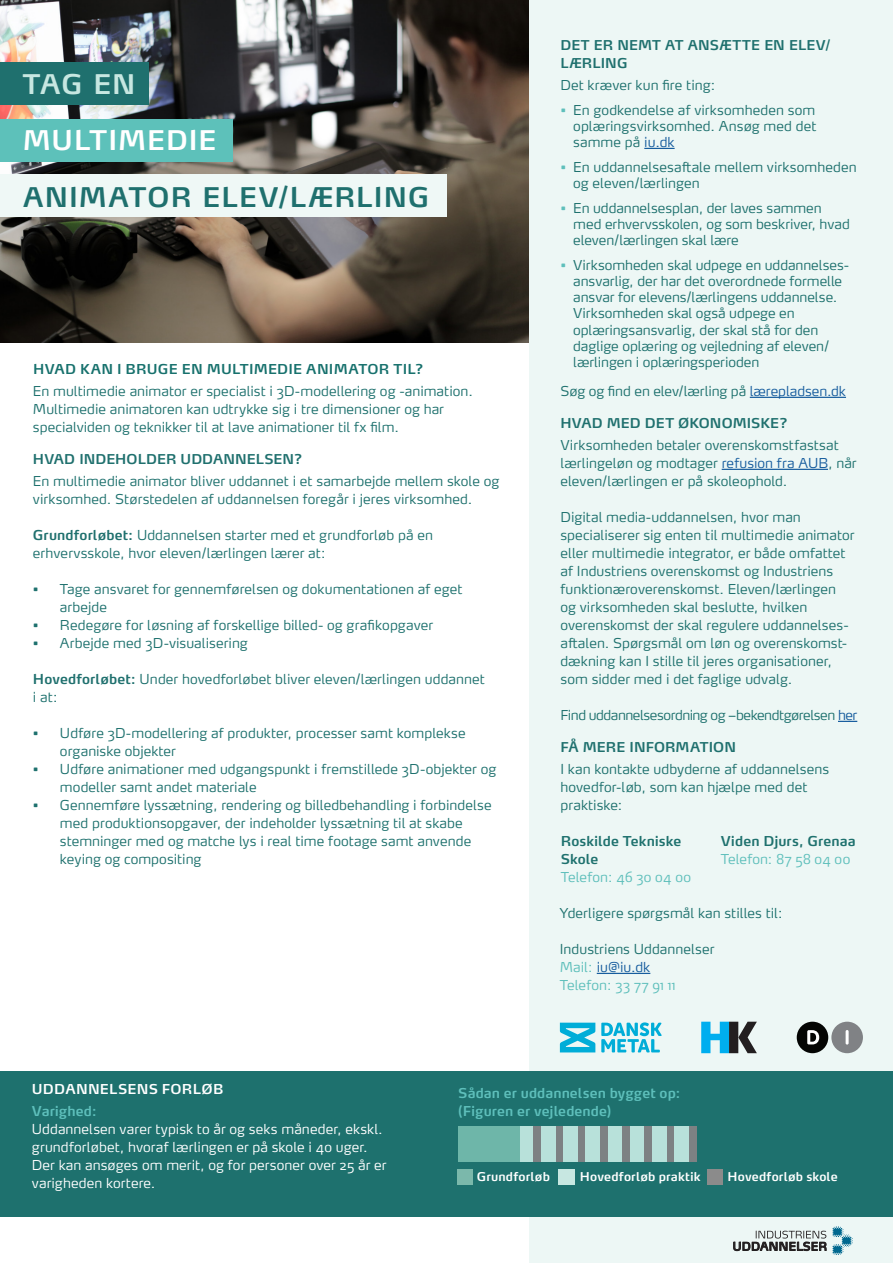
<style>
.page{position:relative;width:893px;height:1263px;background:#fff}
.page>*{position:absolute;margin:0;border:0;box-sizing:border-box;transform-origin:0 0}
.OVERSKRIFT{font:600 27px "Max";letter-spacing:.04em;color:#1f706e}
.OVERSKRIFT-2{font:600 27px "Max";letter-spacing:.035em;color:#fff}
.OVERSKRIFT-3{font:600 27px "Max";color:#c7e7e1}
.BRØDTEKST{font:300 13.5px/18px "Max OT";letter-spacing:.005em;color:#1e716e}
.Under_Mellemrubrik{font:300 13.5px/18px "Max OT";letter-spacing:.005em;color:#fff}
.MELLEMRUBRIK{font:600 13.5px/18px "Max";letter-spacing:.005em;color:#1f706e}
.BRØDTEKST-2{font:300 13.5px "Max OT";letter-spacing:.01em;color:#5ebfbb}
.Under_Mellemrubrik-2{font:600 13.5px "Max OT";letter-spacing:.005em;color:#5ebfbb}
.BRØDTEKST-3{font:300 13.5px "Max OT";letter-spacing:-.035em;color:#1e716e}
.BRØDTEKST-4{font:600 13.5px/18px "Max OT";letter-spacing:.005em;color:#1e716e}
.MELLEMRUBRIK-2{font:600 13.5px "Max OT";letter-spacing:.015em;color:#17716d}
.MELLEMRUBRIK-3{font:600 13.5px "Max OT";letter-spacing:.015em;color:#fff}
.t1{font:600 12px "Max OT";letter-spacing:.015em;color:#fff}
.s1{font-weight:600;color:#1f706e}
.s2{color:#5ebfbb}
.s3{color:#175d9e}
.s4{font-weight:600;color:#5ebfbb}
</style>
<div class="page">
<div style="left:529px;top:0;width:364px;height:1263px;background:#edf7f5"></div>
<div style="left:0;top:1071px;width:893px;height:146px;background:#1e716e"></div>
<img style="left:0;top:0;width:529px;height:342px">
<hr style="left:644px;top:148px;width:31px;height:1px;background:#175d9e">
<hr style="left:750px;top:397px;width:96px;height:1px;background:#175d9e">
<hr style="left:722px;top:469px;width:106px;height:1px;background:#175d9e">
<svg style="left:838px;top:721px;width:19px;height:1px"></svg>
<div style="left:0;top:63px;width:149px;height:42px;background:#1f706e"></div>
<div style="left:0;top:175px;width:446px;height:42px;background:#eff8f6"></div>
<svg style="left:733px;top:1226px;width:120px;height:29px"></svg>
<div style="left:0;top:119px;width:232px;height:43px;background:#5dc1ba"></div>
<div style="left:558px;top:1169px;width:17px;height:15px;background:#c7e7e1"></div>
<div style="left:707px;top:1169px;width:16px;height:16px;background:#8b8b8b"></div>
<div style="left:457px;top:1170px;width:16px;height:15px;background:#7bb8ab"></div>
<svg style="left:601px;top:1022px;width:61px;height:30px"></svg>
<svg style="left:560px;top:1023px;width:35px;height:29px"></svg>
<div style="left:797px;top:1022px;width:31px;height:31px;background:#040503;border-radius:50%"></div>
<div style="left:831px;top:1022px;width:32px;height:31px;background:#808285;border-radius:50%"></div>
<hr style="left:846px;top:1030px;width:3px;height:14px;background:#fff;border-radius:2px">
<svg style="left:807px;top:1030px;width:12px;height:14px"></svg>
<svg style="left:701px;top:1022px;width:28px;height:31px"></svg>
<div style="left:729px;top:1022px;width:9px;height:31px;background:#231f20"></div>
<svg style="left:738px;top:1022px;width:19px;height:31px"></svg>
<hr style="left:597px;top:973px;width:53px;height:1px;background:#175d9e">
<div style="left:519px;top:1126px;width:15px;height:35px;background:#b8e1da"></div>
<div style="left:534px;top:1126px;width:7px;height:35px;background:#7d8183"></div>
<div style="left:541px;top:1126px;width:15px;height:35px;background:#b8e1da"></div>
<div style="left:556px;top:1126px;width:7px;height:35px;background:#7d8183"></div>
<div style="left:563px;top:1126px;width:15px;height:35px;background:#b8e1da"></div>
<div style="left:578px;top:1126px;width:7px;height:35px;background:#7d8183"></div>
<div style="left:585px;top:1126px;width:15px;height:35px;background:#b8e1da"></div>
<div style="left:600px;top:1126px;width:8px;height:35px;background:#7d8183"></div>
<div style="left:608px;top:1126px;width:14px;height:35px;background:#b8e1da"></div>
<div style="left:622px;top:1126px;width:8px;height:35px;background:#7d8183"></div>
<div style="left:630px;top:1126px;width:15px;height:35px;background:#b8e1da"></div>
<div style="left:645px;top:1126px;width:7px;height:35px;background:#7d8183"></div>
<div style="left:652px;top:1126px;width:15px;height:35px;background:#b8e1da"></div>
<div style="left:667px;top:1126px;width:7px;height:35px;background:#7d8183"></div>
<div style="left:674px;top:1126px;width:15px;height:35px;background:#b8e1da"></div>
<div style="left:689px;top:1126px;width:7px;height:35px;background:#7d8183"></div>
<div style="left:458px;top:1126px;width:61px;height:35px;background:#6eb6a9"></div>
<p class="OVERSKRIFT-3" style="left:23px;top:68px;width:114px">TAG EN</p>
<p class="OVERSKRIFT-2" style="left:23px;top:123px;width:195px">MULTIMEDIE</p>
<p class="OVERSKRIFT" style="left:23px;top:180px;width:407px">ANIMATOR ELEV/LÆRLING</p>
<p class="MELLEMRUBRIK-2" style="left:33px;top:360px;width:392px">HVAD KAN I BRUGE EN MULTIMEDIE ANIMATOR TIL?</p>
<p class="BRØDTEKST" style="left:33px;top:382px;width:441px">En multimedie animator er specialist i 3D-modellering og -animation.<br>Multimedie animatoren kan udtrykke sig i tre dimensioner og har specialviden og teknikker til at lave animationer til fx film.</p>
<p class="MELLEMRUBRIK" style="left:33px;top:449px;width:271px">HVAD INDEHOLDER UDDANNELSEN?</p>
<p class="BRØDTEKST" style="left:33px;top:472px;width:468px">En multimedie animator bliver uddannet i et samarbejde mellem skole og virksomhed. Størstedelen af uddannelsen foregår i jeres virksomhed.</p>
<p class="BRØDTEKST" style="left:33px;top:526px;width:402px"><span class="s1">Grundforløbet:</span> Uddannelsen starter med et grundforløb på en erhvervsskole, hvor eleven/lærlingen lærer at:</p>
<p class="BRØDTEKST" style="left:60px;top:580px;width:404px;text-indent:-27px">• Tage ansvaret for gennemførelsen og dokumentationen af eget arbejde</p>
<p class="BRØDTEKST" style="left:33px;top:616px;width:402px">• Redegøre for løsning af forskellige billed- og grafikopgaver</p>
<p class="BRØDTEKST" style="left:33px;top:634px;width:216px">• Arbejde med 3D-visualisering</p>
<p class="BRØDTEKST" style="left:33px;top:670px;width:453px"><span class="s1">Hovedforløbet:</span> Under hovedforløbet bliver eleven/lærlingen uddannet i at:</p>
<p class="BRØDTEKST" style="left:60px;top:724px;width:407px;text-indent:-27px">• Udføre 3D-modellering af produkter, processer samt komplekse organiske objekter</p>
<p class="BRØDTEKST" style="left:60px;top:760px;width:438px;text-indent:-27px">• Udføre animationer med udgangspunkt i fremstillede 3D-objekter og modeller samt andet materiale</p>
<p class="BRØDTEKST" style="left:60px;top:796px;width:433px;text-indent:-27px">• Gennemføre lyssætning, rendering og billedbehandling i forbindelse med produktionsopgaver, der indeholder lyssætning til at skabe stemninger med og matche lys i real time footage samt anvende keying og compositing</p>
<p class="MELLEMRUBRIK" style="left:560px;top:35px;width:271px">DET ER NEMT AT ANSÆTTE EN ELEV/<br>LÆRLING</p>
<p class="BRØDTEKST" style="left:560px;top:76px;width:157px">Det kræver kun fire ting:</p>
<p class="BRØDTEKST" style="left:573px;top:102px;width:245px;line-height:16.2px;text-align:justify;text-indent:-13px"><span class="s2">•</span> En godkendelse af virksomheden som oplæringsvirksomhed. Ansøg med det samme på <span class="s3">iu.dk</span></p>
<p class="BRØDTEKST" style="left:573px;top:159px;width:285px;line-height:16.2px;text-indent:-13px"><span class="s2">•</span> En uddannelsesaftale mellem virksomheden og eleven/lærlingen</p>
<p class="BRØDTEKST" style="left:573px;top:200px;width:278px;line-height:16.2px;text-indent:-13px"><span class="s2">•</span> En uddannelsesplan, der laves sammen med erhvervsskolen, og som beskriver, hvad eleven/lærlingen skal lære</p>
<p class="BRØDTEKST" style="left:573px;top:257px;width:277px;line-height:16.2px;text-indent:-13px"><span class="s2">•</span> Virksomheden skal udpege en uddannelses&shy;ansvarlig, der har det overordnede formelle ansvar for elevens/lærlingens uddannelse.<br>Virksomheden skal også udpege en oplæringsansvarlig, der skal stå for den daglige oplæring og vejledning af eleven/ lærlingen i oplæringsperioden</p>
<p class="BRØDTEKST" style="left:560px;top:382px;width:287px">Søg og find en elev/lærling på <span class="s3">lærepladsen.dk</span></p>
<p class="MELLEMRUBRIK" style="left:560px;top:413px;width:229px">HVAD MED DET ØKONOMISKE?</p>
<p class="BRØDTEKST" style="left:560px;top:436px;width:298px">Virksomheden betaler overenskomstfastsat lærlingeløn og modtager <span class="s3">refusion fra AUB</span>, når eleven/lærlingen er på skoleophold.</p>
<p class="BRØDTEKST" style="left:560px;top:508px;width:296px">Digital media-uddannelsen, hvor man specialiserer sig enten til multimedie animator eller multimedie integrator, er både omfattet af Industriens overenskomst og Industriens funktionæroverenskomst. Eleven/lærlingen og virksomheden skal beslutte, hvilken overenskomst der skal regulere uddannelses&shy;aftalen. Spørgsmål om løn og overenskomst&shy;dækning kan I stille til jeres organisationer, som sidder med i det faglige udvalg.</p>
<p class="BRØDTEKST-3" style="left:560px;top:707px;width:298px">Find uddannelsesordning og –bekendtgørelsen <span class="s3">her</span></p>
<p class="MELLEMRUBRIK" style="left:560px;top:737px;width:177px">FÅ MERE INFORMATION</p>
<p class="BRØDTEKST" style="left:560px;top:760px;width:270px">I kan kontakte udbyderne af uddannelsens hovedfor-løb, som kan hjælpe med det praktiske:</p>
<p class="BRØDTEKST-4" style="left:561px;top:832px;width:122px">Roskilde Tekniske<br>Skole</p>
<p class="BRØDTEKST-2" style="left:561px;top:869px;width:132px">Telefon: 46 30 04 00</p>
<p class="BRØDTEKST-4" style="left:721px;top:832px;width:136px">Viden Djurs, Grenaa</p>
<p class="BRØDTEKST-2" style="left:721px;top:851px;width:131px">Telefon: 87 58 04 00</p>
<p class="BRØDTEKST" style="left:560px;top:904px;width:225px">Yderligere spørgsmål kan stilles til:</p>
<p class="BRØDTEKST" style="left:560px;top:940px;width:156px">Industriens Uddannelser<br><span class="s2">Mail:</span> <span class="s3">iu@iu.dk</span></p>
<p class="BRØDTEKST-2" style="left:560px;top:977px;width:118px">Telefon: 33 77 91 11</p>
<p class="MELLEMRUBRIK-3" style="left:32px;top:1080px;width:193px">UDDANNELSENS FORLØB</p>
<p class="Under_Mellemrubrik" style="left:32px;top:1102px;width:352px"><span class="s4">Varighed:<br></span>Uddannelsen varer typisk to år og seks måneder, ekskl. grundforløbet, hvoraf lærlingen er på skole i 40 uger.</p>
<p class="Under_Mellemrubrik" style="left:32px;top:1156px;width:356px">Der kan ansøges om merit, og for personer over 25 år er varigheden kortere.</p>
<p class="Under_Mellemrubrik-2" style="left:458px;top:1085px;width:224px">Sådan er uddannelsen bygget op:</p>
<p class="Under_Mellemrubrik-2" style="left:458px;top:1103px;width:155px">(Figuren er vejledende)</p>
<p class="t1" style="left:477px;top:1169px;width:75px">Grundforløb</p>
<p class="t1" style="left:580px;top:1169px;width:122px">Hovedforløb praktik</p>
<p class="t1" style="left:727px;top:1169px;width:112px">Hovedforløb skole</p>
</div>
